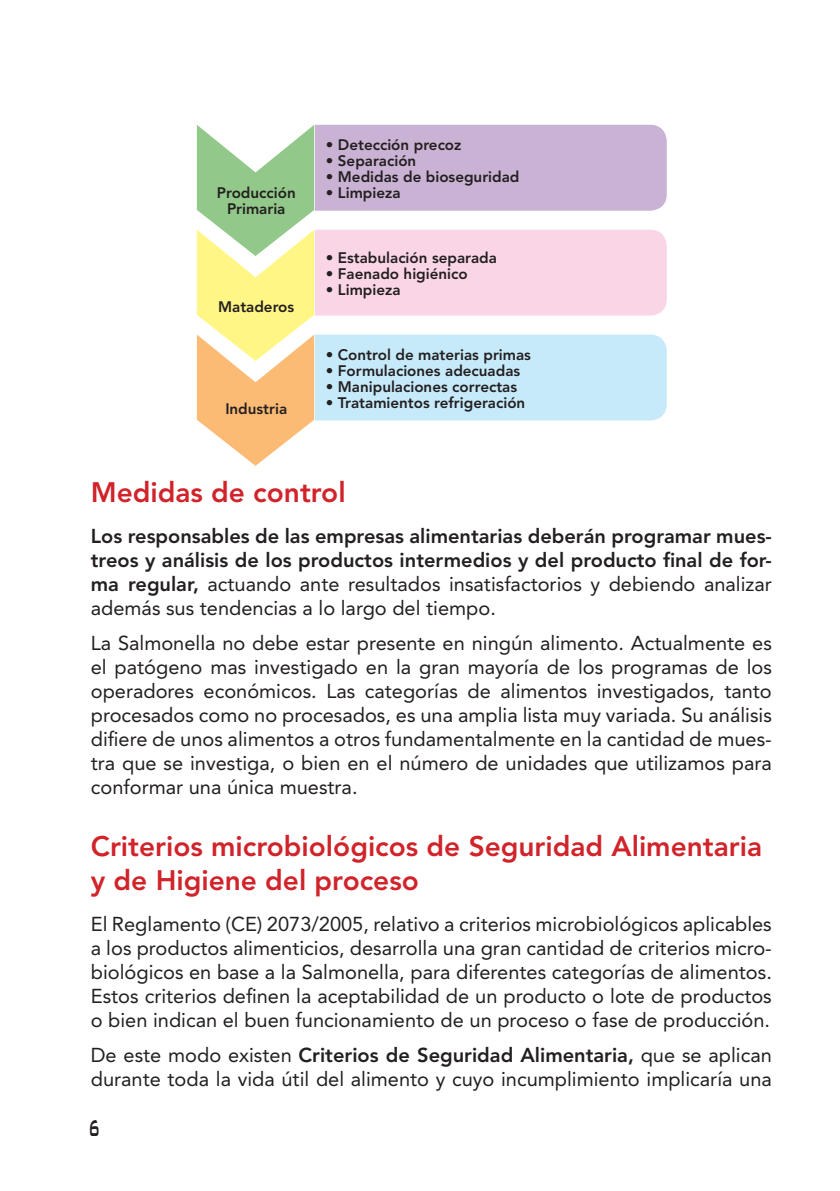
<style>
.page{position:relative;width:840px;height:1191px;background:#fff}
.page>*{position:absolute;margin:0;border:0;box-sizing:border-box;transform-origin:0 0}
.t1{font:500 30px "Bank Gothic";color:#231f20;scale:.5 1}
.t2{font:800 28px/33.6px "Avenir LT Std";color:#d1232a}
.t3{font:20px/24px "Avenir LT Std";color:#231f20;text-align:justify}
.t4{font:800 20px/24px "Avenir LT Std";color:#231f20;text-align:justify}
.t5{font:800 15.2px/15.8px "Avenir LT Std";color:#231f20;text-align:center}
.s1{font-weight:400}
.s2{font-weight:800}
</style>
<div class="page">
<svg style="left:197px;top:125px;width:469px;height:341px"></svg>
<p class="t5" style="left:217px;top:185px;width:80px">Producción<br>Primaria</p>
<p class="t5" style="left:218px;top:299px;width:78px">Mataderos</p>
<p class="t5" style="left:225px;top:401px;width:63px">Industria</p>
<p class="t5" style="left:325px;top:137px;width:137px">• Detección precoz</p>
<p class="t5" style="left:325px;top:153px;width:92px">• Separación</p>
<p class="t5" style="left:325px;top:169px;width:195px">• Medidas de bioseguridad</p>
<p class="t5" style="left:325px;top:185px;width:76px">• Limpieza</p>
<p class="t5" style="left:325px;top:250px;width:172px">• Estabulación separada</p>
<p class="t5" style="left:325px;top:266px;width:143px">• Faenado higiénico</p>
<p class="t5" style="left:325px;top:282px;width:76px">• Limpieza</p>
<p class="t5" style="left:325px;top:347px;width:206px">• Control de materias primas</p>
<p class="t5" style="left:325px;top:363px;width:196px">• Formulaciones adecuadas</p>
<p class="t5" style="left:325px;top:379px;width:193px">• Manipulaciones correctas</p>
<p class="t5" style="left:325px;top:395px;width:201px">• Tratamientos refrigeración</p>
<h2 class="t2" style="left:91px;top:475px;width:256px">Medidas de control</h2>
<p class="t4" style="left:91px;top:523px;width:682px">Los responsables de las empresas alimentarias deberán programar mues&shy;treos y análisis de los productos intermedios y del producto final de for&shy;ma regular, <span class="s1">actuando ante resultados insatisfactorios y debiendo analizar además sus tendencias a lo largo del tiempo.</span></p>
<p class="t3" style="left:91px;top:631px;width:682px">La Salmonella no debe estar presente en ningún alimento. Actualmente es el patógeno mas investigado en la gran mayoría de los programas de los operadores económicos. Las categorías de alimentos investigados, tanto procesados como no procesados, es una amplia lista muy variada. Su análisis difiere de unos alimentos a otros fundamentalmente en la cantidad de mues&shy;tra que se investiga, o bien en el número de unidades que utilizamos para conformar una única muestra.</p>
<h2 class="t2" style="left:91px;top:829px;width:672px">Criterios microbiológicos de Seguridad Alimentaria y de Higiene del proceso</h2>
<p class="t3" style="left:91px;top:911px;width:682px">El Reglamento (CE) 2073/2005, relativo a criterios microbiológicos aplicables a los productos alimenticios, desarrolla una gran cantidad de criterios micro&shy;biológicos en base a la Salmonella, para diferentes categorías de alimentos.<br>Estos criterios definen la aceptabilidad de un producto o lote de productos o bien indican el buen funcionamiento de un proceso o fase de producción.</p>
<p class="t3" style="left:91px;top:1043px;width:682px">De este modo existen <span class="s2">Criterios de Seguridad Alimentaria,</span> que se aplican durante toda la vida útil del alimento y cuyo incumplimiento implicaría una</p>
<h1 class="t1" style="left:88px;top:1104px;width:25px">6</h1>
</div>
